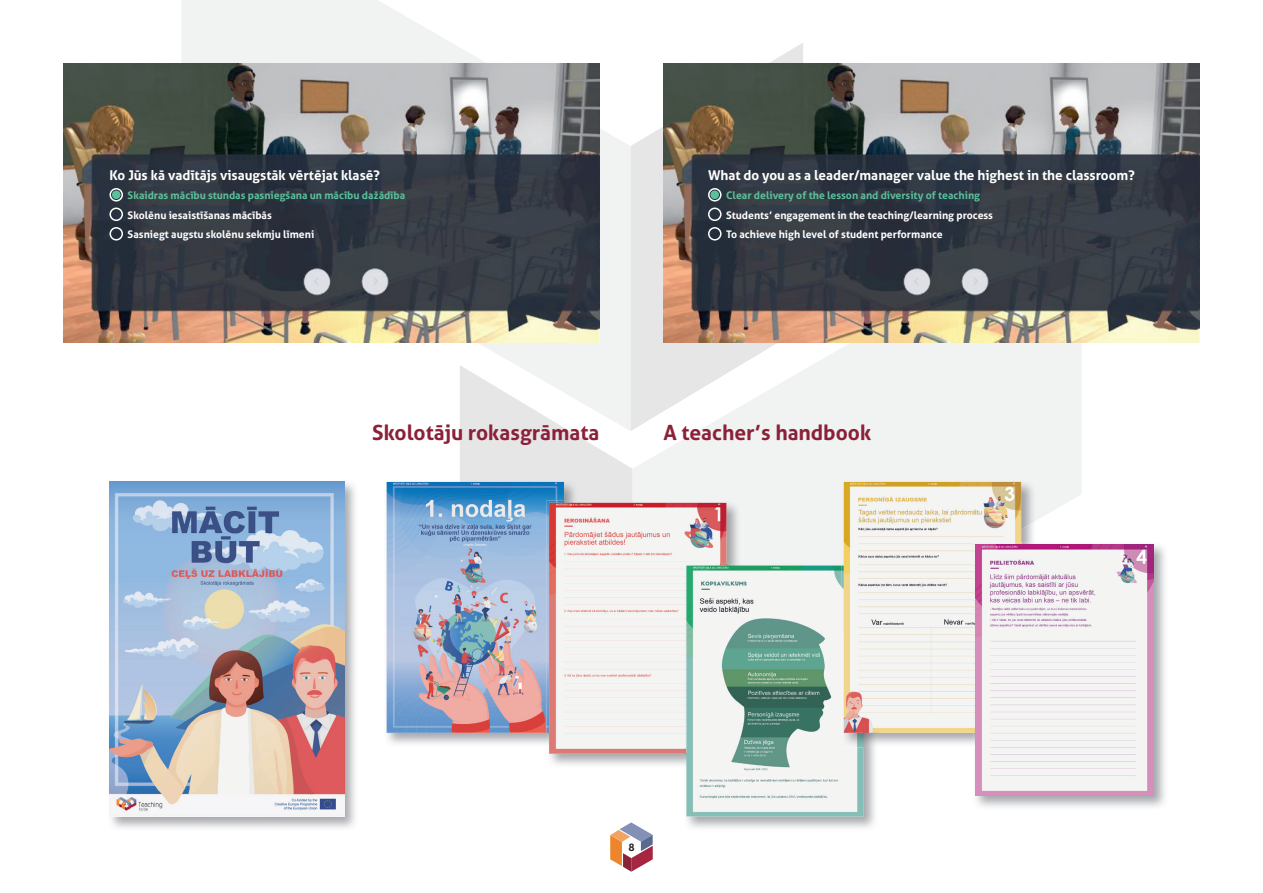
<style>
.page{position:relative;width:1263px;height:893px;background:#fff}
.page>*{position:absolute;margin:0;border:0;box-sizing:border-box;transform-origin:0 0}
.t1{font:700 21px "Aller";color:#8b2139}
.t2{font:700 13.5px "Aller";color:#fff}
.t3{font:700 10.5px/19.5px "Aller";color:#fff}
.t4{font:700 10.5px "Aller";color:#5bc19c}
.t5{font:700 10.5px "Aller";color:#231f20}
</style>
<div class="page">
<div style="left:632px;top:343px;width:449px;height:220px;background:#f1f3f3"></div>
<svg style="left:460px;top:431px;width:172px;height:69px;fill:#e6e6e7"></svg>
<svg style="left:181px;top:0;width:450px;height:431px"></svg>
<svg style="left:631px;top:43px;width:172px;height:388px"></svg>
<svg style="left:610px;top:822px;width:43px;height:50px"></svg>
<img style="left:109px;top:481px;width:246px;height:347px">
<img style="left:110px;top:482px;width:234px;height:334px">
<img style="left:460px;top:479px;width:119px;height:21px">
<img style="left:387px;top:482px;width:177px;height:251px">
<img style="left:632px;top:500px;width:109px;height:63px">
<svg style="left:547px;top:733px;width:2px;height:12px"></svg>
<img style="left:547px;top:500px;width:17px;height:233px">
<img style="left:549px;top:503px;width:177px;height:251px">
<img style="left:686px;top:747px;width:189px;height:81px">
<img style="left:726px;top:563px;width:115px;height:3px">
<svg style="left:684px;top:754px;width:2px;height:12px"></svg>
<img style="left:684px;top:563px;width:42px;height:191px">
<img style="left:686px;top:566px;width:178px;height:250px">
<img style="left:841px;top:479px;width:195px;height:84px">
<img style="left:864px;top:733px;width:14px;height:14px">
<img style="left:841px;top:566px;width:23px;height:181px">
<img style="left:844px;top:482px;width:177px;height:251px">
<img style="left:975px;top:542px;width:190px;height:265px">
<img style="left:973px;top:542px;width:48px;height:191px">
<img style="left:976px;top:545px;width:177px;height:250px">
<img style="left:64px;top:64px;width:536px;height:279px">
<img style="left:663px;top:64px;width:536px;height:279px">
<div style="left:109px;top:188px;width:14px;height:14px;border:2px solid #fff;border-radius:50%"></div>
<div style="left:109px;top:208px;width:14px;height:13px;border:2px solid #fff;border-radius:50%"></div>
<div style="left:109px;top:227px;width:14px;height:14px;border:2px solid #fff;border-radius:50%"></div>
<div style="left:112px;top:190px;width:9px;height:9px;background:#5bc19c;border-radius:50%"></div>
<div style="left:708px;top:188px;width:13px;height:14px;border:2px solid #fff;border-radius:50%"></div>
<div style="left:708px;top:208px;width:13px;height:13px;border:2px solid #fff;border-radius:50%"></div>
<div style="left:708px;top:227px;width:13px;height:14px;border:2px solid #fff;border-radius:50%"></div>
<div style="left:710px;top:190px;width:9px;height:9px;background:#5bc19c;border-radius:50%"></div>
<p class="t2" style="left:109px;top:166px;width:272px">Ko Jūs kā vadītājs visaugstāk vērtējat klasē?</p>
<p class="t4" style="left:128px;top:189px;width:279px">Skaidras mācību stundas pasniegšana un mācību dažādība</p>
<p class="t3" style="left:128px;top:205px;width:188px">Skolēnu iesaistīšanas mācībās<br>Sasniegt augstu skolēnu sekmju līmeni</p>
<p class="t2" style="left:708px;top:166px;width:428px">What do you as a leader/manager value the highest in the classroom?</p>
<p class="t4" style="left:726px;top:189px;width:255px">Clear delivery of the lesson and diversity of teaching</p>
<p class="t3" style="left:726px;top:205px;width:268px">Students’ engagement in the teaching/learning process<br>To achieve high level of student performance</p>
<h1 class="t1" style="left:372px;top:419px;width:229px">Skolotāju rokasgrāmata</h1>
<h1 class="t1" style="left:663px;top:419px;width:209px">A teacher’s handbook</h1>
<p class="t5" style="left:628px;top:840px;width:8px">8</p>
</div>
